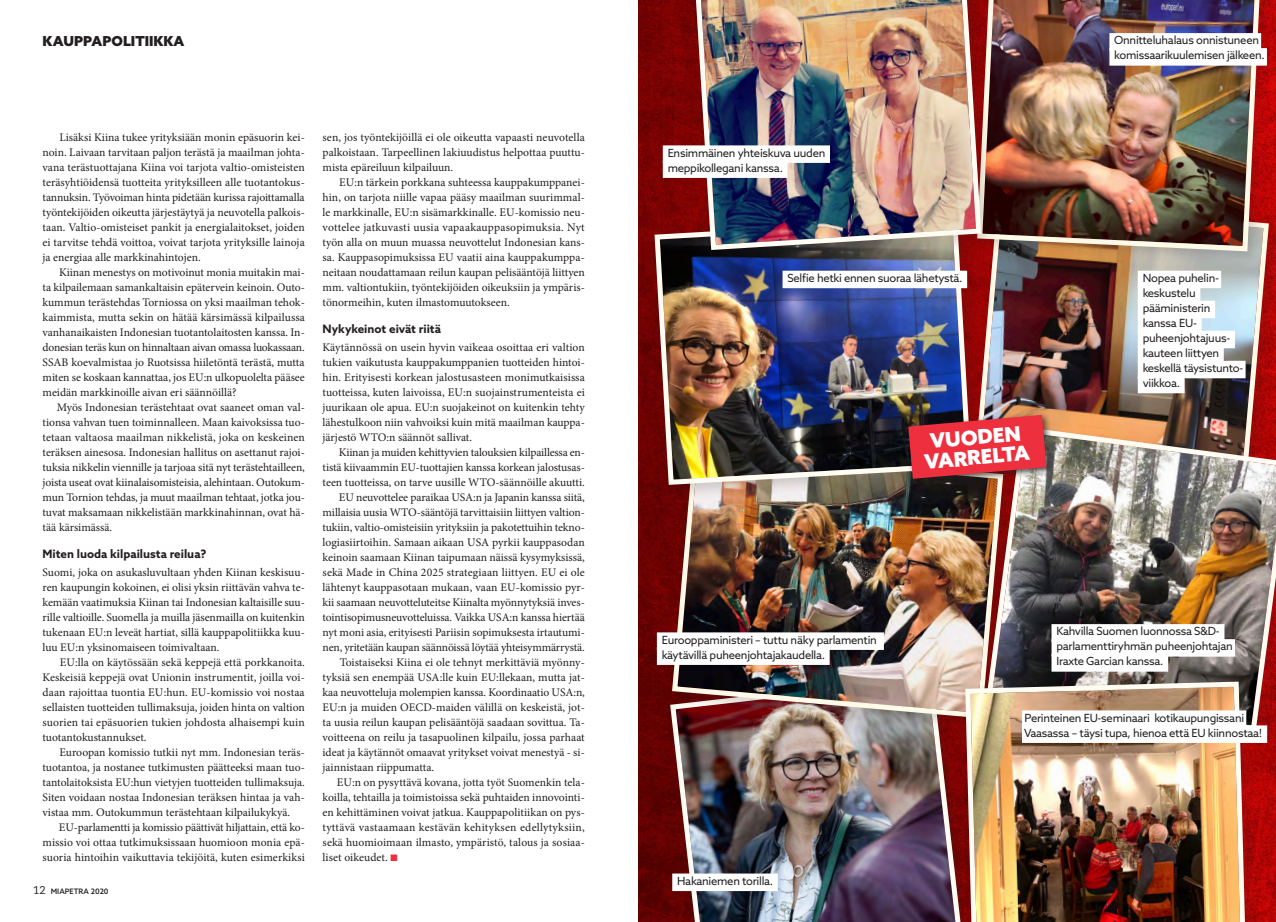
<style>
.page{position:relative;width:1276px;height:922px;background:#fff}
.page>*{position:absolute;margin:0;border:0;box-sizing:border-box;transform-origin:0 0}
.antiikva__sis{font:900 20.12px/20.1px "Azo Sans";color:#fff;text-align:center}
.antiikva__sis-2{font:900 13.75px "Azo Sans";color:#231f20}
.antiikva__sis-3{font:11.62px/15px "Minion Pro";color:#231f20;text-align:justify}
.väliotsikko__2_riviä{font:700 11.62px "Azo Sans";color:#231f20}
.kuviin{font:11.25px/15px "Azo Sans";letter-spacing:-.025em;color:#231f20}
.t1{font:500 7.5px "Azo Sans";color:#231f20}
.s1{font-family:"Caecilia LT Std";font-weight:400;font-size:11.25px}
.s2{color:#ee2f3e}
</style>
<div class="page">
<svg style="left:638px;top:0;width:638px;height:921px;background:#770504"></svg>
<img style="left:667px;top:734px;width:291px;height:187px">
<img style="left:987px;top:268px;width:284px;height:152px">
<div style="left:666px;top:441px;width:353px;height:293px;background:#231f20;opacity:.2"></div>
<img style="left:669px;top:501px;width:311px;height:219px">
<img style="left:984px;top:424px;width:292px;height:309px">
<div style="left:648px;top:211px;width:339px;height:290px;background:#231f20;opacity:.2"></div>
<img style="left:652px;top:215px;width:322px;height:272px">
<div style="left:970px;top:0;width:306px;height:268px;background:#231f20;opacity:.2"></div>
<img style="left:997px;top:0;width:266px;height:254px">
<div style="left:958px;top:675px;width:303px;height:246px;background:#231f20;opacity:.2"></div>
<img style="left:962px;top:679px;width:285px;height:242px">
<div style="left:688px;top:0;width:309px;height:266px;background:#231f20;opacity:.2"></div>
<img style="left:692px;top:0;width:292px;height:252px">
<div style="left:663px;top:145px;width:167px;height:18px;background:#fff"></div>
<div style="left:663px;top:160px;width:124px;height:18px;background:#fff"></div>
<div style="left:1109px;top:33px;width:152px;height:18px;background:#fff"></div>
<div style="left:1109px;top:48px;width:158px;height:18px;background:#fff"></div>
<div style="left:782px;top:270px;width:185px;height:18px;background:#fff"></div>
<div style="left:1137px;top:270px;width:84px;height:18px;background:#fff"></div>
<div style="left:1137px;top:285px;width:63px;height:18px;background:#fff"></div>
<div style="left:1137px;top:300px;width:78px;height:18px;background:#fff"></div>
<div style="left:1137px;top:315px;width:64px;height:18px;background:#fff"></div>
<div style="left:1137px;top:330px;width:98px;height:18px;background:#fff"></div>
<div style="left:1137px;top:345px;width:86px;height:18px;background:#fff"></div>
<div style="left:1137px;top:360px;width:108px;height:18px;background:#fff"></div>
<div style="left:1137px;top:375px;width:47px;height:18px;background:#fff"></div>
<div style="left:657px;top:632px;width:227px;height:17px;background:#fff"></div>
<div style="left:657px;top:647px;width:172px;height:17px;background:#fff"></div>
<div style="left:1051px;top:624px;width:173px;height:17px;background:#fff"></div>
<div style="left:1051px;top:639px;width:184px;height:17px;background:#fff"></div>
<div style="left:1051px;top:654px;width:117px;height:17px;background:#fff"></div>
<div style="left:672px;top:873px;width:106px;height:17px;background:#fff"></div>
<div style="left:1022px;top:710px;width:224px;height:17px;background:#fff"></div>
<div style="left:1022px;top:725px;width:245px;height:17px;background:#fff"></div>
<div style="left:904px;top:411px;width:151px;height:76px;background:#231f20;opacity:.75"></div>
<svg style="left:908px;top:415px;width:138px;height:63px;background:#d33641"></svg>
<p class="antiikva__sis-2" style="left:43px;top:32px;width:143px">KAUPPAPOLITIIKKA</p>
<p class="antiikva__sis-3" style="left:43px;top:129px;width:264px;text-indent:17px">Lisäksi Kiina tukee yrityksiään monin epäsuorin kei&shy;noin. Laivaan tarvitaan paljon terästä ja maailman johta&shy;vana terästuottajana Kiina voi tarjota valtio-omisteisten teräsyhtiöidensä tuotteita yrityksilleen alle tuotantokus&shy;tannuksin. Työvoiman hinta pidetään kurissa rajoittamalla työntekijöiden oikeutta järjestäytyä ja neuvotella palkois&shy;taan. Valtio-omisteiset pankit ja energialaitokset, joiden ei tarvitse tehdä voittoa, voivat tarjota yrityksille lainoja ja energiaa alle markkinahintojen.</p>
<p class="antiikva__sis-3" style="left:43px;top:264px;width:264px;text-indent:17px">Kiinan menestys on motivoinut monia muitakin mai&shy;ta kilpailemaan samankaltaisin epätervein keinoin. Outo&shy;kummun terästehdas Torniossa on yksi maailman tehok&shy;kaimmista, mutta sekin on hätää kärsimässä kilpailussa vanhanaikaisten Indonesian tuotantolaitosten kanssa. In&shy;donesian teräs kun on hinnaltaan aivan omassa luokassaan.<br>SSAB koevalmistaa jo Ruotsissa hiiletöntä terästä, mutta miten se koskaan kannattaa, jos EU:n ulkopuolelta pääsee meidän markkinoille aivan eri säännöillä?</p>
<p class="antiikva__sis-3" style="left:43px;top:399px;width:264px;text-indent:14px">Myös Indonesian terästehtaat ovat saaneet oman val&shy;tionsa vahvan tuen toiminnalleen. Maan kaivoksissa tuo&shy;tetaan valtaosa maailman nikkelistä, joka on keskeinen teräksen ainesosa. Indonesian hallitus on asettanut rajoi&shy;tuksia nikkelin viennille ja tarjoaa sitä nyt terästehtailleen, joista useat ovat kiinalaisomisteisia, alehintaan. Outokum&shy;mun Tornion tehdas, ja muut maailman tehtaat, jotka jou&shy;tuvat maksamaan nikkelistään markkinahinnan, ovat hä&shy;tää kärsimässä.</p>
<p class="väliotsikko__2_riviä" style="left:43px;top:546px;width:165px">Miten luoda kilpailusta reilua?</p>
<p class="antiikva__sis-3" style="left:43px;top:564px;width:264px">Suomi, joka on asukasluvultaan yhden Kiinan keskisuu&shy;ren kaupungin kokoinen, ei olisi yksin riittävän vahva te&shy;kemään vaatimuksia Kiinan tai Indonesian kaltaisille suu&shy;rille valtioille. Suomella ja muilla jäsenmailla on kuitenkin tukenaan EU:n leveät hartiat, sillä kauppapolitiikka kuu&shy;luu EU:n yksinomaiseen toimivaltaan.</p>
<p class="antiikva__sis-3" style="left:43px;top:654px;width:264px;text-indent:17px">EU:lla on käytössään sekä keppejä että porkkanoita.<br>Keskeisiä keppejä ovat Unionin instrumentit, joilla voi&shy;daan rajoittaa tuontia EU:hun. EU-komissio voi nostaa sellaisten tuotteiden tullimaksuja, joiden hinta on valtion suorien tai epäsuorien tukien johdosta alhaisempi kuin tuotantokustannukset.</p>
<p class="antiikva__sis-3" style="left:43px;top:744px;width:264px;text-indent:17px">Euroopan komissio tutkii nyt mm. Indonesian teräs&shy;tuotantoa, ja nostanee tutkimusten päätteeksi maan tuo&shy;tantolaitoksista EU:hun vietyjen tuotteiden tullimaksuja.<br>Siten voidaan nostaa Indonesian teräksen hintaa ja vah&shy;vistaa mm. Outokummun terästehtaan kilpailukykyä.</p>
<p class="antiikva__sis-3" style="left:43px;top:819px;width:264px;text-indent:16px">EU-parlamentti ja komissio päättivät hiljattain, että ko&shy;missio voi ottaa tutkimuksissaan huomioon monia epä&shy;suoria hintoihin vaikuttavia tekijöitä, kuten esimerkiksi</p>
<p class="t1" style="left:33px;top:885px;width:77px"><span class="s1">12</span> MIAPETRA 2020</p>
<p class="antiikva__sis-3" style="left:322px;top:129px;width:264px">sen, jos työntekijöillä ei ole oikeutta vapaasti neuvotella palkoistaan. Tarpeellinen lakiuudistus helpottaa puuttu&shy;mista epäreiluun kilpailuun.</p>
<p class="antiikva__sis-3" style="left:322px;top:174px;width:264px;text-indent:17px">EU:n tärkein porkkana suhteessa kauppakumppanei&shy;hin, on tarjota niille vapaa pääsy maailman suurimmal&shy;le markkinalle, EU:n sisämarkkinalle. EU-komissio neu&shy;vottelee jatkuvasti uusia vapaakauppasopimuksia. Nyt työn alla on muun muassa neuvottelut Indonesian kans&shy;sa. Kauppasopimuksissa EU vaatii aina kauppakumppa&shy;neitaan noudattamaan reilun kaupan pelisääntöjä liittyen mm. valtiontukiin, työntekijöiden oikeuksiin ja ympäris&shy;tönormeihin, kuten ilmastomuutokseen.</p>
<p class="väliotsikko__2_riviä" style="left:322px;top:321px;width:120px">Nykykeinot eivät riitä</p>
<p class="antiikva__sis-3" style="left:322px;top:339px;width:264px">Käytännössä on usein hyvin vaikeaa osoittaa eri valtion tukien vaikutusta kauppakumppanien tuotteiden hintoi&shy;hin. Erityisesti korkean jalostusasteen monimutkaisissa tuotteissa, kuten laivoissa, EU:n suojainstrumenteista ei juurikaan ole apua. EU:n suojakeinot on kuitenkin tehty lähestulkoon niin vahvoiksi kuin mitä maailman kauppa&shy;järjestö WTO:n säännöt sallivat.</p>
<p class="antiikva__sis-3" style="left:322px;top:444px;width:264px;text-indent:16px">Kiinan ja muiden kehittyvien talouksien kilpaillessa en&shy;tistä kiivaammin EU-tuottajien kanssa korkean jalostusas&shy;teen tuotteissa, on tarve uusille WTO-säännöille akuutti.</p>
<p class="antiikva__sis-3" style="left:322px;top:489px;width:264px;text-indent:16px">EU neuvottelee paraikaa USA:n ja Japanin kanssa siitä, millaisia uusia WTO-sääntöjä tarvittaisiin liittyen valtion&shy;tukiin, valtio-omisteisiin yrityksiin ja pakotettuihin tekno&shy;logiasiirtoihin. Samaan aikaan USA pyrkii kauppasodan keinoin saamaan Kiinan taipumaan näissä kysymyksissä, sekä Made in China 2025 strategiaan liittyen. EU ei ole lähtenyt kauppasotaan mukaan, vaan EU-komissio pyr&shy;kii saamaan neuvotteluteitse Kiinalta myönnytyksiä inves&shy;tointisopimusneuvotteluissa. Vaikka USA:n kanssa hiertää nyt moni asia, erityisesti Pariisin sopimuksesta irtautumi&shy;nen, yritetään kaupan säännöissä löytää yhteisymmärrystä.</p>
<p class="antiikva__sis-3" style="left:322px;top:654px;width:264px;text-indent:17px">Toistaiseksi Kiina ei ole tehnyt merkittäviä myönny&shy;tyksiä sen enempää USA:lle kuin EU:llekaan, mutta jat&shy;kaa neuvotteluja molempien kanssa. Koordinaatio USA:n, EU:n ja muiden OECD-maiden välillä on keskeistä, jot&shy;ta uusia reilun kaupan pelisääntöjä saadaan sovittua. Ta&shy;voitteena on reilu ja tasapuolinen kilpailu, jossa parhaat ideat ja käytännöt omaavat yritykset voivat menestyä - si&shy;jainnistaan riippumatta.</p>
<p class="antiikva__sis-3" style="left:322px;top:774px;width:264px;text-indent:14px">EU:n on pysyttävä kovana, jotta työt Suomenkin tela&shy;koilla, tehtailla ja toimistoissa sekä puhtaiden innovointi&shy;en kehittäminen voivat jatkua. Kauppapolitiikan on pys&shy;tyttävä vastaamaan kestävän kehityksen edellytyksiin, sekä huomioimaan ilmasto, ympäristö, talous ja sosiaa&shy;liset oikeudet. <span class="s2">■</span></p>
<p class="kuviin" style="left:668px;top:145px;width:159px">Ensimmäinen yhteiskuva uuden meppikollegani kanssa.</p>
<p class="kuviin" style="left:1114px;top:33px;width:152px">Onnitteluhalaus onnistuneen komissaarikuulemisen jälkeen.</p>
<p class="kuviin" style="left:787px;top:270px;width:177px">Selfie hetki ennen suoraa lähetystä.</p>
<p class="kuviin" style="left:1142px;top:270px;width:102px">Nopea puhelin&shy;keskustelu pääministerin kanssa EU&shy;puheenjohtajuus&shy;kauteen liittyen keskellä täysistunto-</p>
<p class="kuviin" style="left:1142px;top:375px;width:39px">viikkoa.</p>
<p class="antiikva__sis" style="left:922px;top:431px;width:107px;rotate:-5deg">VUODEN<br>VARRELTA</p>
<p class="kuviin" style="left:662px;top:631px;width:217px">Eurooppaministeri – tuttu näky parlamentin käytävillä puheenjohtajakaudella.</p>
<p class="kuviin" style="left:1056px;top:623px;width:178px">Kahvilla Suomen luonnossa S&amp;D&shy;parlamenttiryhmän puheenjohtajan<br>Iraxte Garcian kanssa.</p>
<p class="kuviin" style="left:677px;top:872px;width:98px">Hakaniemen torilla.</p>
<p class="kuviin" style="left:1024px;top:709px;width:240px">Perinteinen EU-seminaari kotikaupungissani<br>Vaasassa – täysi tupa, hienoa että EU kiinnostaa!</p>
</div>
